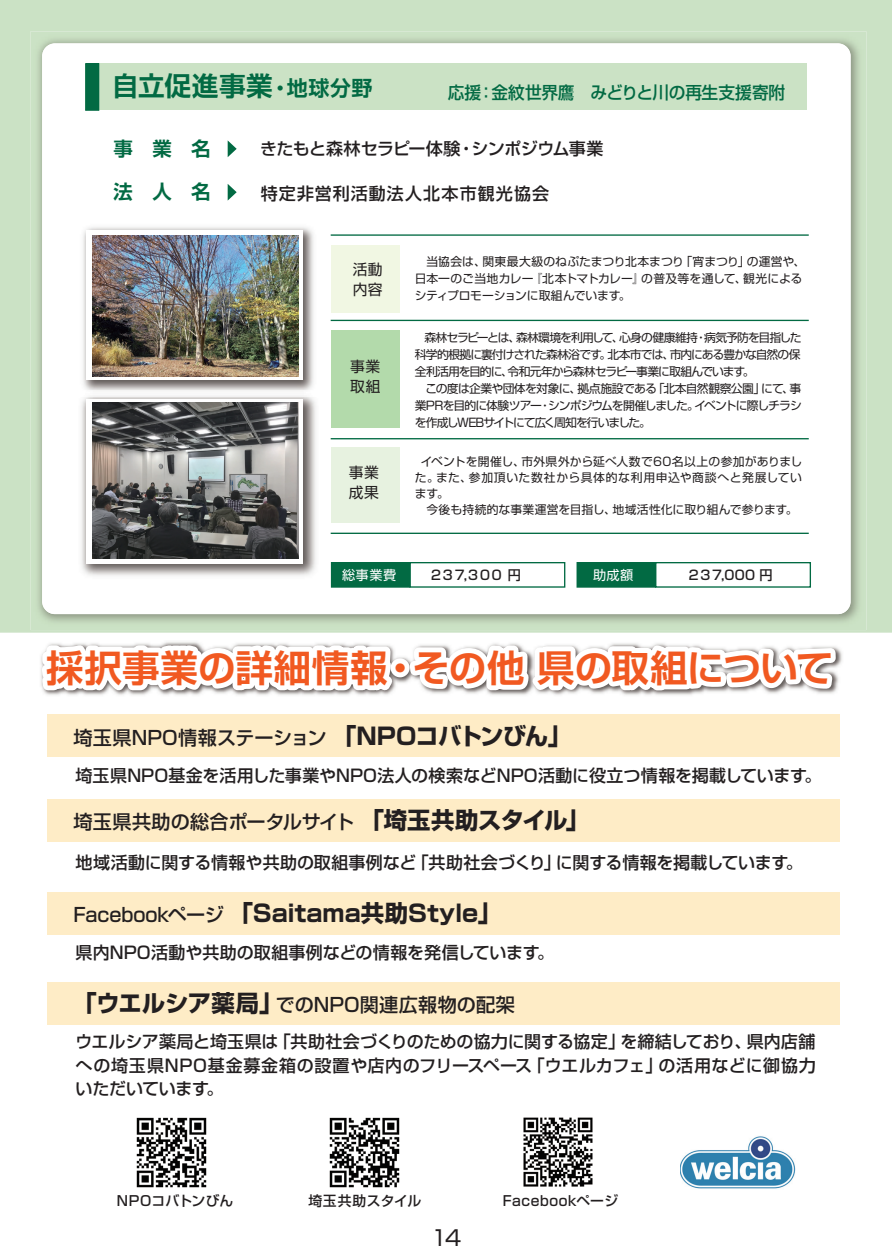
<style>
.page{position:relative;width:892px;height:1260px;background:#fff}
.page>*{position:absolute;margin:0;border:0;box-sizing:border-box;transform-origin:0 0}
.t1{font:700 37.05px "Shin Go Pr 5 De";letter-spacing:.005em;color:#f15921}
.t2{font:700 26.55px "Shin Go Pr 5 De";letter-spacing:.02em;color:#026a43}
.t3{font:700 23.4px "Shin Go Pr 5";letter-spacing:-.005em;color:#231f20}
.t4{font:21.3px "Shin Go Pr 5";color:#231f20}
.t5{font:700 19.35px/42.6px "Shin Go Pr 5 De";color:#026a43}
.t6{font:500 19.2px "Shin Go Pr 5";color:#231f20}
.t7{font:500 17.25px "Shin Go Pr 5";letter-spacing:-.01em;color:#026a43}
.t8{font:500 16.95px/23.4px "Shin Go Pr 5";color:#231f20;text-align:justify}
.t9{font:500 16.95px "Shin Go Pr 5";letter-spacing:-.025em;color:#231f20}
.t10{font:500 16.95px "Shin Go Pr 5";letter-spacing:.065em;color:#231f20}
.t11{font:14.7px/19.6px "Shin Go Pr 5";letter-spacing:.035em;color:#231f20}
.t12{font:500 13.8px "Shin Go Pr 5";letter-spacing:.035em;color:#231f20}
.t13{font:500 13.8px "Shin Go Pr 5";letter-spacing:.01em;color:#231f20}
.t14{font:500 13.2px "Shin Go Pr 5";letter-spacing:-.105em;color:#231f20}
.t15{font:13.2px "Shin Go Pr 5";letter-spacing:.025em;color:#fff}
.t16{font:11.85px/17px "Shin Go Pr 5";letter-spacing:-.075em;color:#231f20}
.t17{font:11.85px/17px "Shin Go Pr 5";color:#231f20}
.t18{font:11.85px/15.9px "Shin Go Pr 5";letter-spacing:-.055em;color:#231f20;text-align:justify}
.t19{font:11.85px "Shin Go Pr 5";letter-spacing:.005em;color:#231f20}
.s1{font-size:21px}
.s2{font-weight:700;font-size:23.4px}
.s3{font-weight:500;font-size:19.2px}
</style>
<div class="page">
<div style="left:0;top:0;width:891px;height:632px;background:#cbe2c5"></div>
<img style="left:30px;top:31px;width:836px;height:599px">
<div style="left:42px;top:43px;width:808px;height:571px;background:#fff;border-radius:13px"></div>
<div style="left:86px;top:64px;width:721px;height:46px;background:#cbe2c5"></div>
<div style="left:331px;top:563px;width:79px;height:24px;background:#026a43"></div>
<div style="left:331px;top:562px;width:79px;height:26px;border:1px solid #026a43"></div>
<div style="left:409px;top:562px;width:156px;height:26px;border:1px solid #026a43"></div>
<div style="left:577px;top:563px;width:78px;height:24px;background:#026a43"></div>
<div style="left:576px;top:562px;width:80px;height:26px;border:1px solid #026a43"></div>
<div style="left:655px;top:562px;width:155px;height:26px;border:1px solid #026a43"></div>
<hr style="left:330px;top:234px;width:478px;height:2px;background:#026a43">
<hr style="left:330px;top:320px;width:478px;height:1px;background:#026a43">
<hr style="left:330px;top:533px;width:478px;height:1px;background:#026a43">
<hr style="left:330px;top:438px;width:478px;height:1px;background:#026a43">
<div style="left:332px;top:245px;width:68px;height:68px;background:#f1f7e3"></div>
<div style="left:332px;top:447px;width:68px;height:75px;background:#e7f2e0"></div>
<div style="left:332px;top:330px;width:68px;height:98px;background:#b3daab"></div>
<div style="left:86px;top:64px;width:13px;height:46px;background:#026a43"></div>
<div style="left:85px;top:63px;width:14px;height:48px;border:1px solid #026a43"></div>
<svg style="left:228px;top:141px;width:9px;height:16px"></svg>
<svg style="left:228px;top:184px;width:9px;height:17px"></svg>
<img style="left:83px;top:227px;width:231px;height:163px">
<svg style="left:86px;top:231px;width:217px;height:149px"></svg>
<img style="left:81px;top:397px;width:235px;height:179px">
<div style="left:86px;top:399px;width:217px;height:164px;background:linear-gradient(to right,#fff,#fff)"></div>
<img style="left:92px;top:403px;width:207px;height:155px">
<img style="left:92px;top:236px;width:207px;height:140px">
<svg style="left:35px;top:608px;width:819px;height:87px"></svg>
<div style="left:48px;top:714px;width:791px;height:43px;background:#feecc6"></div>
<div style="left:48px;top:799px;width:791px;height:43px;background:#feecc6"></div>
<div style="left:48px;top:892px;width:791px;height:42px;background:#feecc6"></div>
<div style="left:48px;top:982px;width:791px;height:42px;background:#feecc6"></div>
<img style="left:136px;top:1117px;width:71px;height:71px">
<img style="left:329px;top:1117px;width:71px;height:71px">
<img style="left:523px;top:1117px;width:70px;height:70px">
<img style="left:680px;top:1136px;width:115px;height:53px">
<h2 class="t2" style="left:112px;top:65px;width:262px">自立促進事業<span class="s1">・地球分野</span></h2>
<p class="t7" style="left:448px;top:78px;width:339px">応援：金紋世界鷹　みどりと川の再生支援寄附</p>
<p class="t5" style="left:114px;top:126px;width:98px">事　業　名法　人　名</p>
<p class="t9" style="left:260px;top:134px;width:344px">きたもと森林セラピー体験・シンポジウム事業</p>
<p class="t10" style="left:261px;top:179px;width:290px">特定非営利活動法人北本市観光協会</p>
<p class="t11" style="left:352px;top:258px;width:31px">活動内容</p>
<p class="t11" style="left:350px;top:355px;width:32px">事業取組</p>
<p class="t11" style="left:349px;top:461px;width:32px">事業成果</p>
<p class="t17" style="left:414px;top:252px;width:392px">　当協会は、関東最大級のねぷたまつり北本まつり「宵まつり」の運営や、日本一のご当地カレー『北本トマトカレー』の普及等を通して、観光によるシティプロモーションに取組んでいます。</p>
<p class="t16" style="left:414px;top:328px;width:388px;text-indent:10px">森林セラピーとは、森林環境を利用して、心身の健康維持・病気予防を目指した科学的根拠に裏付けされた森林浴です。北本市では、市内にある豊かな自然の保全利活用を目的に、令和元年から森林セラピー事業に取組んでいます。<br>　この度は企業や団体を対象に、拠点施設である「北本自然観察公園」にて、事業PRを目的に体験ツアー・シンポジウムを開催しました。イベントに際しチラシを作成しWEBサイトにて広く周知を行いました。</p>
<p class="t18" style="left:414px;top:453px;width:389px;text-indent:6px">イベントを開催し、市外県外から延べ人数で60名以上の参加がありました。また、参加頂いた数社から具体的な利用申込や商談へと発展しています。</p>
<p class="t19" style="left:426px;top:500px;width:372px">今後も持続的な事業運営を目指し、地域活性化に取り組んで参ります。</p>
<p class="t15" style="left:342px;top:564px;width:56px">総事業費</p>
<p class="t14" style="left:429px;top:564px;width:93px">２３７,３００ 円</p>
<p class="t15" style="left:593px;top:564px;width:42px">助成額</p>
<p class="t14" style="left:687px;top:564px;width:87px">２３７,000 円</p>
<h1 class="t1" style="left:46px;top:637px;width:788px">採択事業の詳細情報・その他 県の取組について</h1>
<p class="t6" style="left:74px;top:721px;width:499px">埼玉県NPO情報ステーション<span class="s2">「NPOコバトンびん」</span></p>
<p class="t8" style="left:76px;top:762px;width:747px">埼玉県NPO基金を活用した事業やNPO法人の検索などNPO活動に役立つ情報を掲載しています。</p>
<p class="t6" style="left:74px;top:806px;width:517px">埼玉県共助の総合ポータルサイト<span class="s2">「埼玉共助スタイル」</span></p>
<p class="t8" style="left:76px;top:849px;width:728px">地域活動に関する情報や共助の取組事例など「共助社会づくり」に関する情報を掲載しています。</p>
<h3 class="t3" style="left:74px;top:894px;width:429px"><span class="s3">Facebookページ</span>「Saitama共助Style」</h3>
<p class="t8" style="left:76px;top:939px;width:480px">県内NPO活動や共助の取組事例などの情報を発信しています。</p>
<p class="t6" style="left:74px;top:989px;width:442px"><span class="s2">「ウエルシア薬局」</span>でのNPO関連広報物の配架</p>
<p class="t8" style="left:76px;top:1028px;width:741px">ウエルシア薬局と埼玉県は「共助社会づくりのための協力に関する協定」を締結しており、県内店舗への埼玉県NPO基金募金箱の設置や店内のフリースペース「ウエルカフェ」の活用などに御協力いただいています。</p>
<p class="t13" style="left:117px;top:1189px;width:118px">NPOコバトンびん</p>
<p class="t12" style="left:308px;top:1189px;width:114px">埼玉共助スタイル</p>
<p class="t12" style="left:503px;top:1189px;width:117px">Facebookページ</p>
<p class="t4" style="left:431px;top:1220px;width:32px">14</p>
</div>
